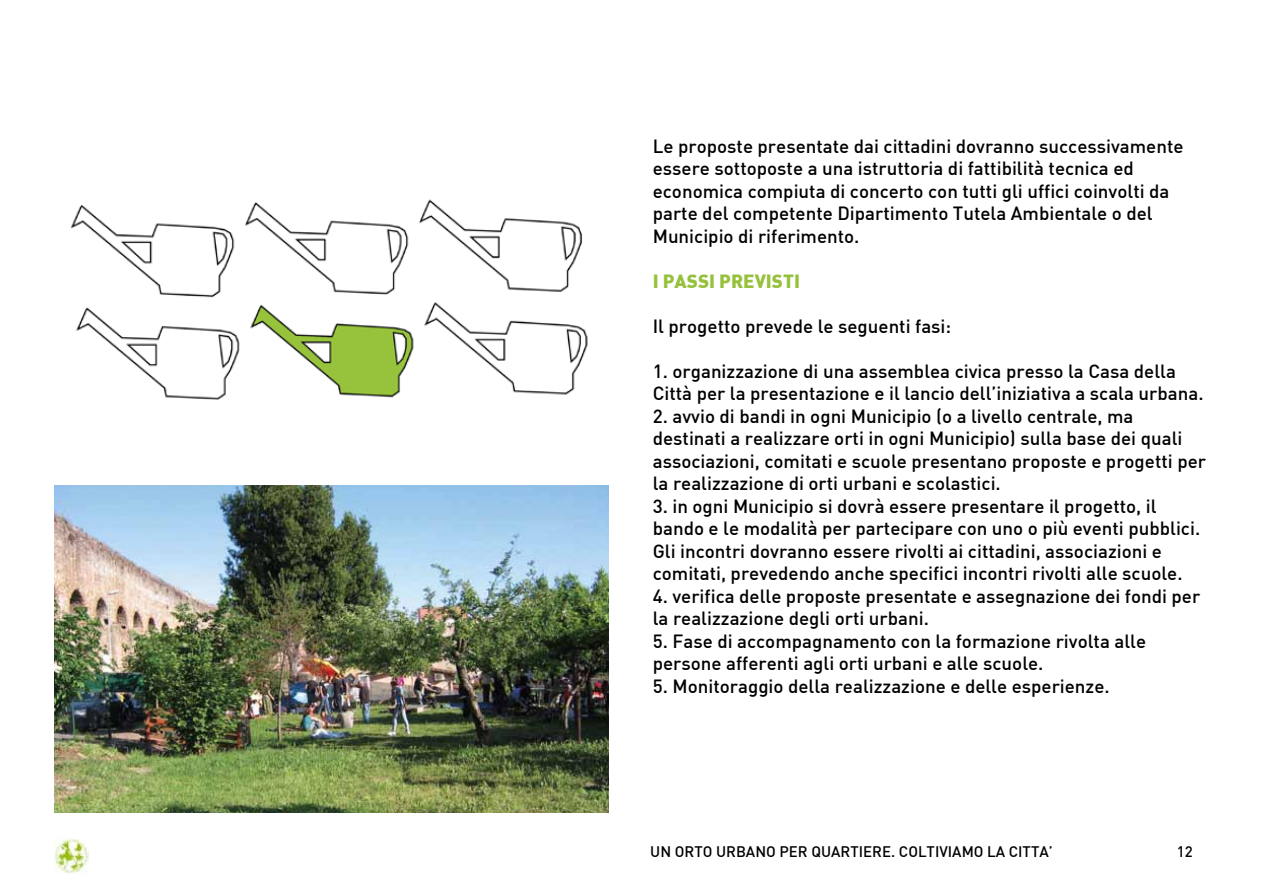
<style>
.page{position:relative;width:1263px;height:893px;background:#fff}
.page>*{position:absolute;margin:0;border:0;box-sizing:border-box;transform-origin:0 0}
.t1{font:500 18.75px/22.5px "DIN";color:#000}
.t2{font:900 18.75px "DIN";color:#96c13d}
.t3{font:500 15px "DIN";color:#000}
</style>
<div class="page">
<img style="left:54px;top:839px;width:34px;height:34px">
<img style="left:55px;top:486px;width:554px;height:327px">
<img style="left:71px;top:199px;width:517px;height:201px">
<p class="t1" style="left:653px;top:134px;width:532px">Le proposte presentate dai cittadini dovranno successivamente essere sottoposte a una istruttoria di fattibilità tecnica ed economica compiuta di concerto con tutti gli uffici coinvolti da parte del competente Dipartimento Tutela Ambientale o del Municipio di riferimento.</p>
<p class="t2" style="left:653px;top:268px;width:149px">I PASSI PREVISTI</p>
<p class="t1" style="left:653px;top:314px;width:300px">Il progetto prevede le seguenti fasi:</p>
<p class="t1" style="left:653px;top:359px;width:552px">1. organizzazione di una assemblea civica presso la Casa della<br>Città per la presentazione e il lancio dell’iniziativa a scala urbana.</p>
<p class="t1" style="left:653px;top:404px;width:555px">2. avvio di bandi in ogni Municipio (o a livello centrale, ma destinati a realizzare orti in ogni Municipio) sulla base dei quali associazioni, comitati e scuole presentano proposte e progetti per la realizzazione di orti urbani e scolastici.</p>
<p class="t1" style="left:653px;top:494px;width:549px">3. in ogni Municipio si dovrà essere presentare il progetto, il bando e le modalità per partecipare con uno o più eventi pubblici.<br>Gli incontri dovranno essere rivolti ai cittadini, associazioni e comitati, prevedendo anche specifici incontri rivolti alle scuole.</p>
<p class="t1" style="left:653px;top:584px;width:549px">4. verifica delle proposte presentate e assegnazione dei fondi per la realizzazione degli orti urbani.</p>
<p class="t1" style="left:653px;top:629px;width:495px">5. Fase di accompagnamento con la formazione rivolta alle persone afferenti agli orti urbani e alle scuole.</p>
<p class="t1" style="left:653px;top:674px;width:458px">5. Monitoraggio della realizzazione e delle esperienze.</p>
<p class="t3" style="left:650px;top:842px;width:404px">UN ORTO URBANO PER QUARTIERE. COLTIVIAMO LA CITTA’</p>
<p class="t3" style="left:1177px;top:842px;width:17px">12</p>
</div>
